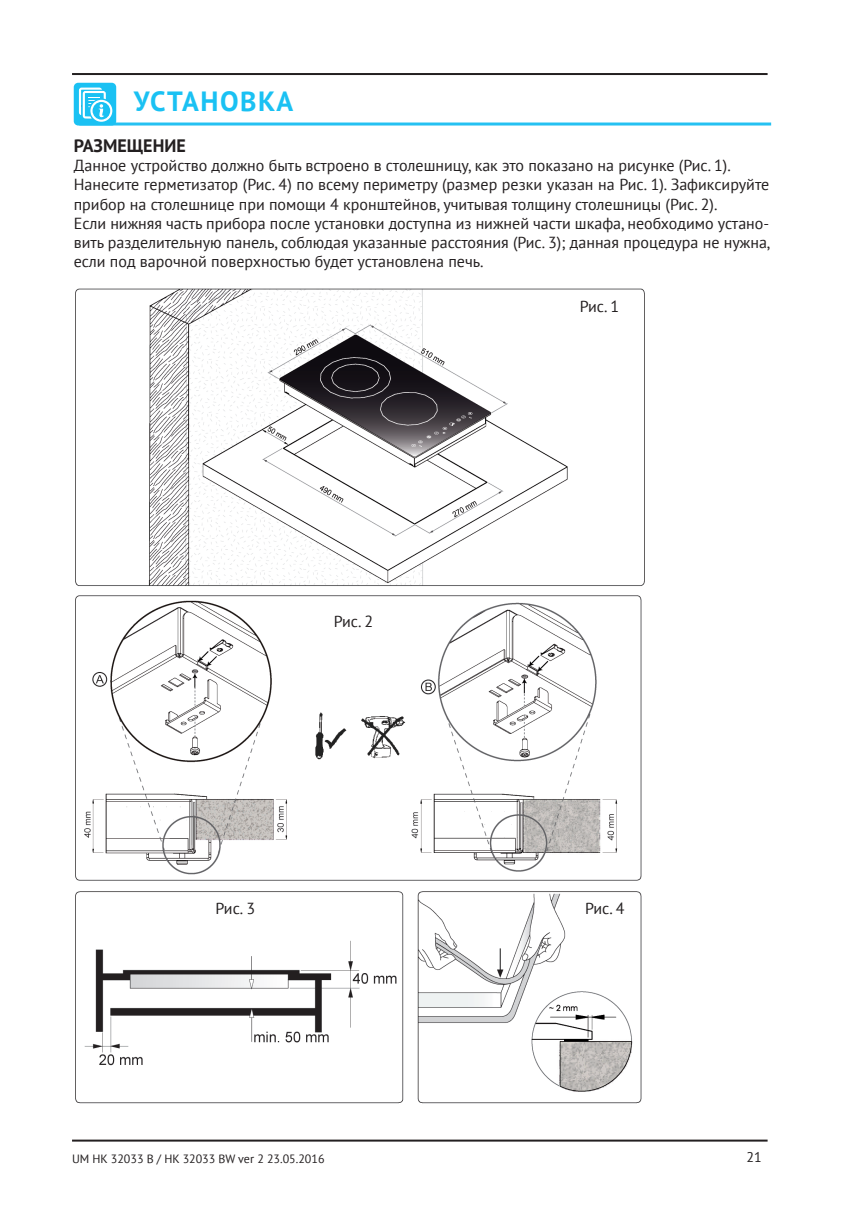
<style>
.page{position:relative;width:851px;height:1214px;background:#fff}
.page>*{position:absolute;margin:0;border:0;box-sizing:border-box;transform-origin:0 0}
.t1{font:700 27.8px "PT Sans";letter-spacing:.05em;color:#1ac1f3}
.t2{font:700 18px "PT Sans";color:#231f20}
.t3{font:16px/19.2px "PT Sans";color:#231f20}
.t4{font:14px "PT Sans";color:#231f20}
.t5{font:12px "PT Sans";color:#231f20}
</style>
<div class="page">
<hr style="left:72px;top:1139px;width:695px;height:2px;background:#231f20">
<hr style="left:72px;top:73px;width:695px;height:2px;background:#231f20">
<hr style="left:79px;top:122px;width:692px;height:3px;background:#25c1f2">
<svg style="left:74px;top:83px;width:42px;height:42px"></svg>
<img style="left:75px;top:288px;width:570px;height:816px">
<h1 class="t1" style="left:134px;top:83px;width:161px">УСТАНОВКА</h1>
<p class="t2" style="left:74px;top:134px;width:113px">РАЗМЕЩЕНИЕ</p>
<p class="t3" style="left:74px;top:156px;width:698px">Данное устройство должно быть встроено в столешницу, как это показано на рисунке (Рис. 1).<br>Нанесите герметизатор (Рис. 4) по всему периметру (размер резки указан на Рис. 1). Зафиксируйте прибор на столешнице при помощи 4 кронштейнов, учитывая толщину столешницы (Рис. 2).<br>Если нижняя часть прибора после установки доступна из нижней части шкафа, необходимо устано&shy;вить разделительную панель, соблюдая указанные расстояния (Рис. 3); данная процедура не нужна, если под варочной поверхностью будет установлена печь.</p>
<p class="t3" style="left:579px;top:296px;width:41px">Рис. 1</p>
<p class="t3" style="left:333px;top:611px;width:41px">Рис. 2</p>
<p class="t3" style="left:215px;top:898px;width:41px">Рис. 3</p>
<p class="t3" style="left:585px;top:898px;width:41px">Рис. 4</p>
<p class="t5" style="left:72px;top:1150px;width:254px">UM HK 32033 B / HK 32033 BW ver 2 23.05.2016</p>
<p class="t4" style="left:746px;top:1148px;width:17px">21</p>
</div>
